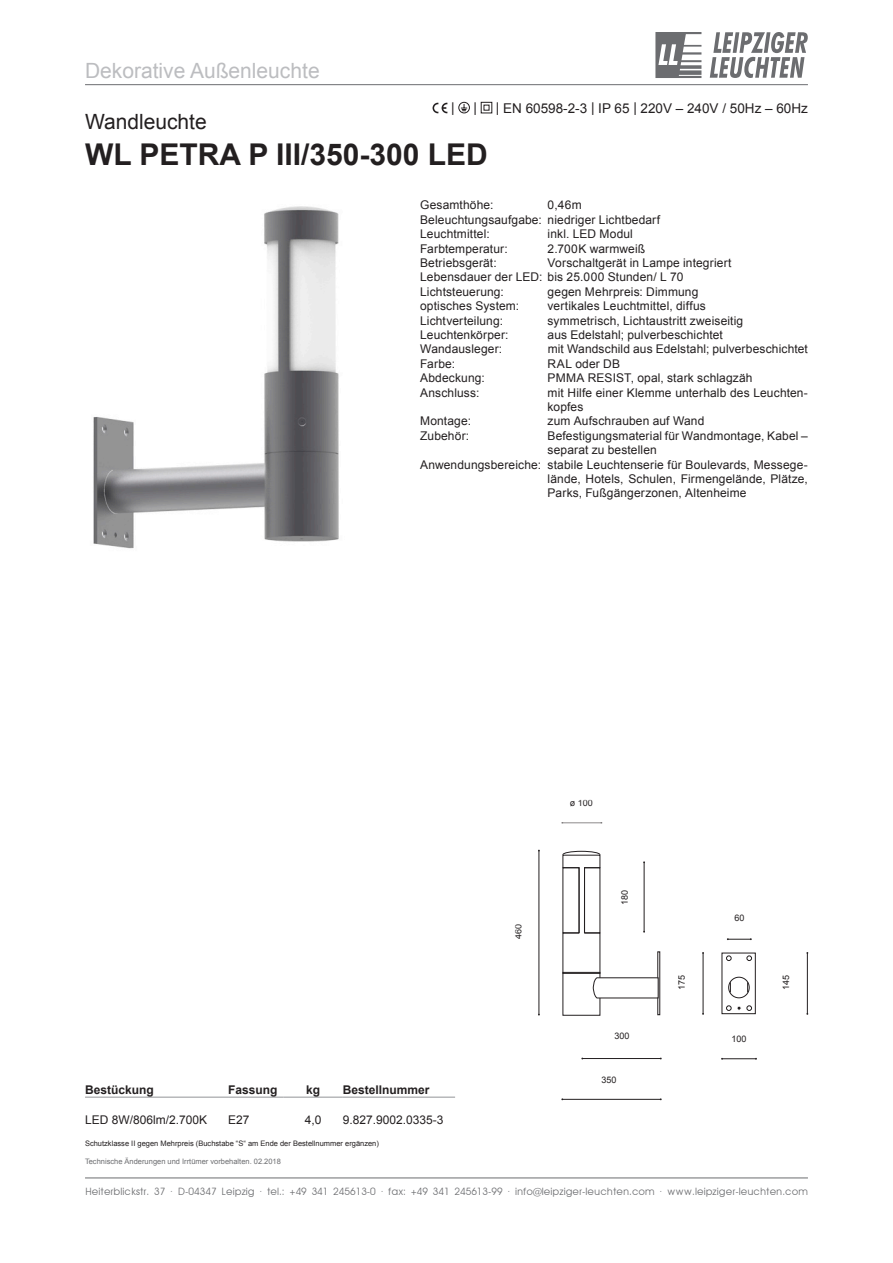
<style>
.page{position:relative;width:893px;height:1263px;background:#fff}
.page>*{position:absolute;margin:0;border:0;box-sizing:border-box;transform-origin:0 0}
.t1{font:700 30px "Arial";color:#231f20}
.t2{font:21px "Arial";color:#bcbdc0}
.t3{font:21px "Arial";color:#231f20}
.t4{font:13.5px "Arial";color:#231f20}
.t5{font:12px/14.4px "Arial";letter-spacing:.01em;color:#231f20}
.t6{font:700 12px "Arial";color:#231f20}
.t7{font:10.2px "Avant Garde";color:#6c6d70}
.t8{font:9px "Arial";color:#231f20}
.t9{font:7.5px "Arial";color:#231f20}
.t10{font:7.5px "Arial";color:#6c6d70}
</style>
<div class="page">
<svg style="left:433px;top:103px;width:14px;height:10px"></svg>
<svg style="left:458px;top:102px;width:12px;height:12px"></svg>
<div style="left:481px;top:102px;width:11px;height:11px;border:1px solid #231f20"></div>
<svg style="left:484px;top:105px;width:5px;height:6px"></svg>
<hr style="left:85px;top:1097px;width:143px;height:1px;background:#939598">
<hr style="left:228px;top:1097px;width:55px;height:1px;background:#939598">
<hr style="left:283px;top:1097px;width:60px;height:1px;background:#939598">
<hr style="left:343px;top:1097px;width:112px;height:1px;background:#939598">
<img style="left:93px;top:206px;width:246px;height:343px">
<hr style="left:703px;top:953px;width:1px;height:61px;background:#231f20">
<hr style="left:562px;top:823px;width:39px;height:1px;background:#231f20">
<div style="left:546px;top:799px;width:71px;height:24px;border:1px solid #fff"></div>
<hr style="left:539px;top:850px;width:1px;height:165px;background:#231f20">
<hr style="left:582px;top:1058px;width:79px;height:1px;background:#231f20">
<hr style="left:562px;top:1099px;width:99px;height:1px;background:#231f20">
<hr style="left:807px;top:953px;width:1px;height:61px;background:#231f20">
<svg style="left:727px;top:938px;width:25px;height:2px"></svg>
<hr style="left:722px;top:1058px;width:34px;height:1px;background:#231f20">
<svg style="left:726px;top:956px;width:5px;height:5px"></svg>
<svg style="left:726px;top:1005px;width:5px;height:6px"></svg>
<svg style="left:747px;top:956px;width:5px;height:5px"></svg>
<svg style="left:747px;top:1005px;width:5px;height:6px"></svg>
<div style="left:728px;top:977px;width:21px;height:21px;border:1px solid #231f20;border-radius:50%"></div>
<svg style="left:737px;top:1006px;width:4px;height:4px"></svg>
<svg style="left:562px;top:851px;width:97px;height:147px"></svg>
<hr style="left:85px;top:1177px;width:723px;height:1px;background:#6c6d70">
<hr style="left:85px;top:84px;width:723px;height:1px;background:#6c6d70">
<svg style="left:655px;top:32px;width:46px;height:46px"></svg>
<svg style="left:710px;top:32px;width:98px;height:46px"></svg>
<h2 class="t2" style="left:85px;top:57px;width:236px">Dekorative Außenleuchte</h2>
<p class="t4" style="left:451px;top:98px;width:5px">|</p>
<p class="t4" style="left:474px;top:98px;width:5px">|</p>
<p class="t4" style="left:496px;top:100px;width:313px">| EN 60598-2-3 | IP 65 | 220V – 240V / 50Hz – 60Hz</p>
<h2 class="t3" style="left:85px;top:107px;width:123px">Wandleuchte</h2>
<h1 class="t1" style="left:85px;top:134px;width:404px">WL PETRA P III/350-300 LED</h1>
<p class="t5" style="left:420px;top:198px;width:75px">Gesamthöhe:</p>
<p class="t5" style="left:420px;top:198px;width:242px;text-indent:128px">0,46m<br>Beleuchtungsaufgabe: niedriger Lichtbedarf<br>Leuchtmittel:</p>
<p class="t5" style="left:548px;top:227px;width:87px">inkl. LED Modul</p>
<p class="t5" style="left:420px;top:241px;width:89px">Farbtemperatur:</p>
<p class="t5" style="left:548px;top:241px;width:99px">2.700K warmweiß</p>
<p class="t5" style="left:420px;top:256px;width:78px">Betriebsgerät:</p>
<p class="t5" style="left:420px;top:256px;width:313px;text-indent:128px">Vorschaltgerät in Lampe integriert<br>Lebensdauer der LED: bis 25.000 Stunden/ L 70<br>Lichtsteuerung:</p>
<p class="t5" style="left:548px;top:284px;width:152px">gegen Mehrpreis: Dimmung</p>
<p class="t5" style="left:420px;top:299px;width:100px">optisches System:</p>
<p class="t5" style="left:548px;top:299px;width:160px">vertikales Leuchtmittel, diffus</p>
<p class="t5" style="left:420px;top:313px;width:84px">Lichtverteilung:</p>
<p class="t5" style="left:548px;top:313px;width:197px">symmetrisch, Lichtaustritt zweiseitig</p>
<p class="t5" style="left:420px;top:328px;width:90px">Leuchtenkörper:</p>
<p class="t5" style="left:548px;top:328px;width:177px">aus Edelstahl; pulverbeschichtet</p>
<p class="t5" style="left:420px;top:342px;width:84px">Wandausleger:</p>
<p class="t5" style="left:548px;top:342px;width:262px">mit Wandschild aus Edelstahl; pulverbeschichtet</p>
<p class="t5" style="left:420px;top:356px;width:36px">Farbe:</p>
<p class="t5" style="left:548px;top:356px;width:74px">RAL oder DB</p>
<p class="t5" style="left:420px;top:371px;width:66px">Abdeckung:</p>
<p class="t5" style="left:548px;top:371px;width:206px">PMMA RESIST, opal, stark schlagzäh</p>
<p class="t5" style="left:420px;top:385px;width:61px">Anschluss:</p>
<p class="t5" style="left:548px;top:385px;width:262px">mit Hilfe einer Klemme unterhalb des Leuchten&shy;kopfes</p>
<p class="t5" style="left:420px;top:414px;width:52px">Montage:</p>
<p class="t5" style="left:548px;top:414px;width:158px">zum Aufschrauben auf Wand</p>
<p class="t5" style="left:420px;top:428px;width:51px">Zubehör:</p>
<p class="t5" style="left:548px;top:428px;width:262px">Befestigungsmaterial für Wandmontage, Kabel –</p>
<p class="t5" style="left:548px;top:443px;width:111px">separat zu bestellen</p>
<p class="t5" style="left:420px;top:457px;width:389px">Anwendungsbereiche: stabile Leuchtenserie für Boulevards, Messege-</p>
<p class="t5" style="left:548px;top:472px;width:262px">lände, Hotels, Schulen, Firmengelände, Plätze,</p>
<p class="t5" style="left:548px;top:486px;width:200px">Parks, Fußgängerzonen, Altenheime</p>
<p class="t6" style="left:85px;top:1082px;width:70px">Bestückung</p>
<p class="t6" style="left:228px;top:1082px;width:51px">Fassung</p>
<p class="t6" style="left:306px;top:1082px;width:16px">kg</p>
<p class="t6" style="left:343px;top:1082px;width:88px">Bestellnummer</p>
<p class="t5" style="left:85px;top:1112px;width:124px">LED 8W/806lm/2.700K</p>
<p class="t5" style="left:228px;top:1112px;width:23px">E27</p>
<p class="t5" style="left:305px;top:1112px;width:18px">4,0</p>
<p class="t5" style="left:343px;top:1112px;width:102px">9.827.9002.0335-3</p>
<p class="t9" style="left:85px;top:1138px;width:295px">Schutzklasse II gegen Mehrpreis (Buchstabe “S“ am Ende der Bestellnummer ergänzen)</p>
<p class="t10" style="left:85px;top:1156px;width:197px">Technische Änderungen und Irrtümer vorbehalten. 02.2018</p>
<p class="t8" style="left:512px;top:939px;width:17px;rotate:-90deg">460</p>
<p class="t8" style="left:570px;top:797px;width:25px">ø 100</p>
<p class="t8" style="left:619px;top:905px;width:17px;rotate:-90deg">180</p>
<p class="t8" style="left:614px;top:1030px;width:17px">300</p>
<p class="t8" style="left:602px;top:1074px;width:17px">350</p>
<p class="t8" style="left:676px;top:990px;width:17px;rotate:-90deg">175</p>
<p class="t8" style="left:734px;top:912px;width:12px">60</p>
<p class="t8" style="left:731px;top:1033px;width:17px">100</p>
<p class="t8" style="left:780px;top:990px;width:17px;rotate:-90deg">145</p>
<p class="t7" style="left:85px;top:1185px;width:724px">Heiterblickstr. 37 · D-04347 Leipzig · tel.: +49 341 245613-0 · fax: +49 341 245613-99 · info@leipziger-leuchten.com · www.leipziger-leuchten.com</p>
</div>
